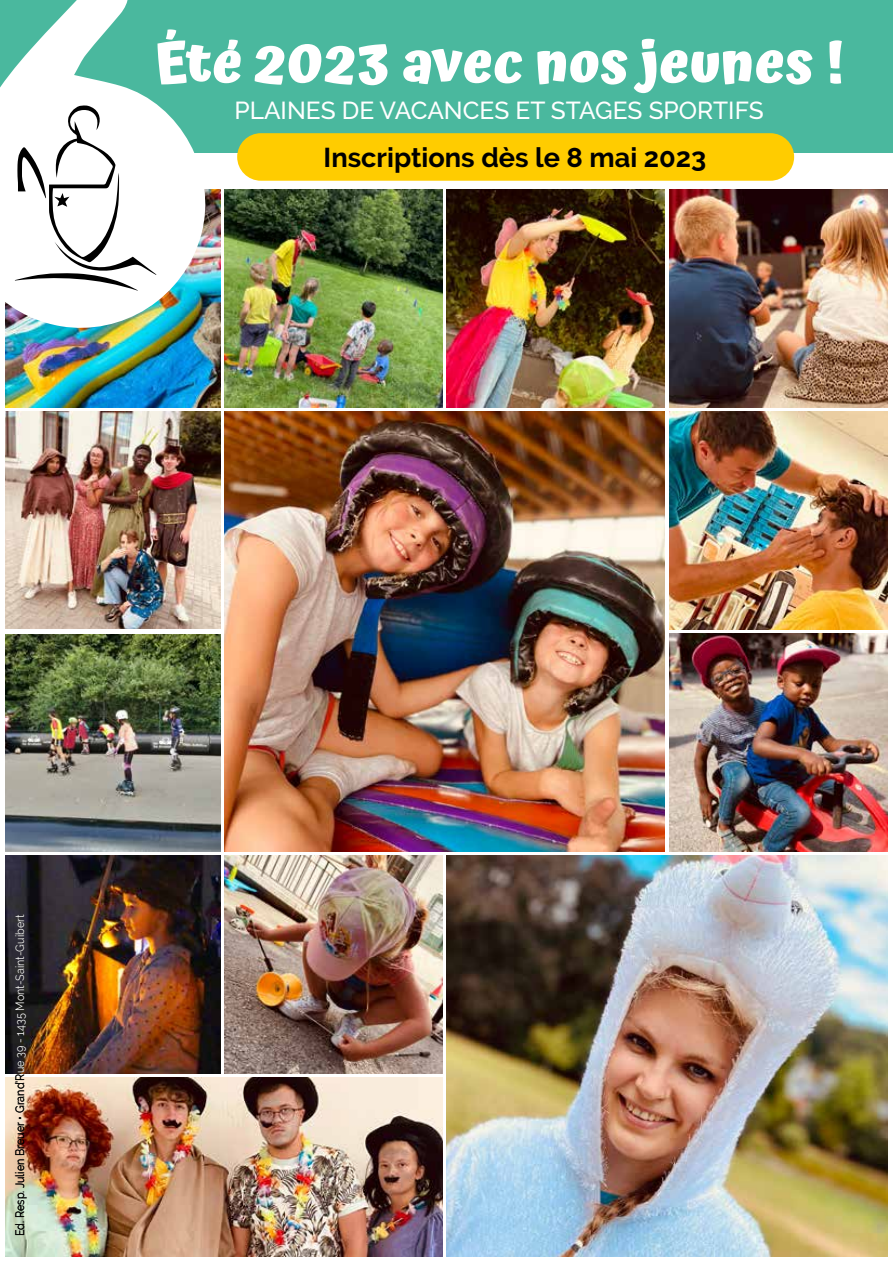
<style>
.page{position:relative;width:893px;height:1263px;background:#fff}
.page>*{position:absolute;margin:0;border:0;box-sizing:border-box;transform-origin:0 0}
.t1{font:700 56.55px "Atma";color:#fff}
.t2{font:700 27.15px "Raleway";color:#000}
.t3{font:500 24.45px "Raleway";color:#fff}
.t4{font:12px "Raleway";color:#000;scale:.9 1}
.s1{color:#fff}
</style>
<div class="page">
<img style="left:6px;top:855px;width:214px;height:218px">
<img style="left:6px;top:1077px;width:437px;height:179px">
<img style="left:669px;top:411px;width:218px;height:219px">
<img style="left:6px;top:189px;width:214px;height:218px">
<img style="left:669px;top:189px;width:218px;height:218px">
<img style="left:224px;top:189px;width:219px;height:218px">
<img style="left:446px;top:189px;width:219px;height:218px">
<img style="left:669px;top:633px;width:218px;height:218px">
<img style="left:224px;top:855px;width:219px;height:218px">
<img style="left:447px;top:855px;width:440px;height:401px">
<div style="left:0;top:0;width:893px;height:152px;background:#4ab89e"></div>
<img style="left:0;top:0;width:217px;height:336px">
<svg style="left:15px;top:105px;width:141px;height:186px"></svg>
<div style="left:237px;top:133px;width:557px;height:48px;background:#fc0;border-radius:24px"></div>
<img style="left:224px;top:411px;width:441px;height:440px">
<img style="left:6px;top:411px;width:214px;height:217px">
<img style="left:6px;top:634px;width:214px;height:217px">
<h1 class="t1" style="left:154px;top:29px;width:692px">Été 2023 avec nos jeunes !</h1>
<h3 class="t3" style="left:234px;top:96px;width:531px">PLAINES DE VACANCES ET STAGES SPORTIFS</h3>
<h2 class="t2" style="left:324px;top:142px;width:384px">Inscriptions dès le 8 mai 2023</h2>
<p class="t4" style="left:13px;top:1236px;width:359px;rotate:-90deg">Ed. Resp. Julien Breuer • Grand’R<span class="s1">ue 39 - 1435 Mont-Saint-Guibert</span></p>
</div>
